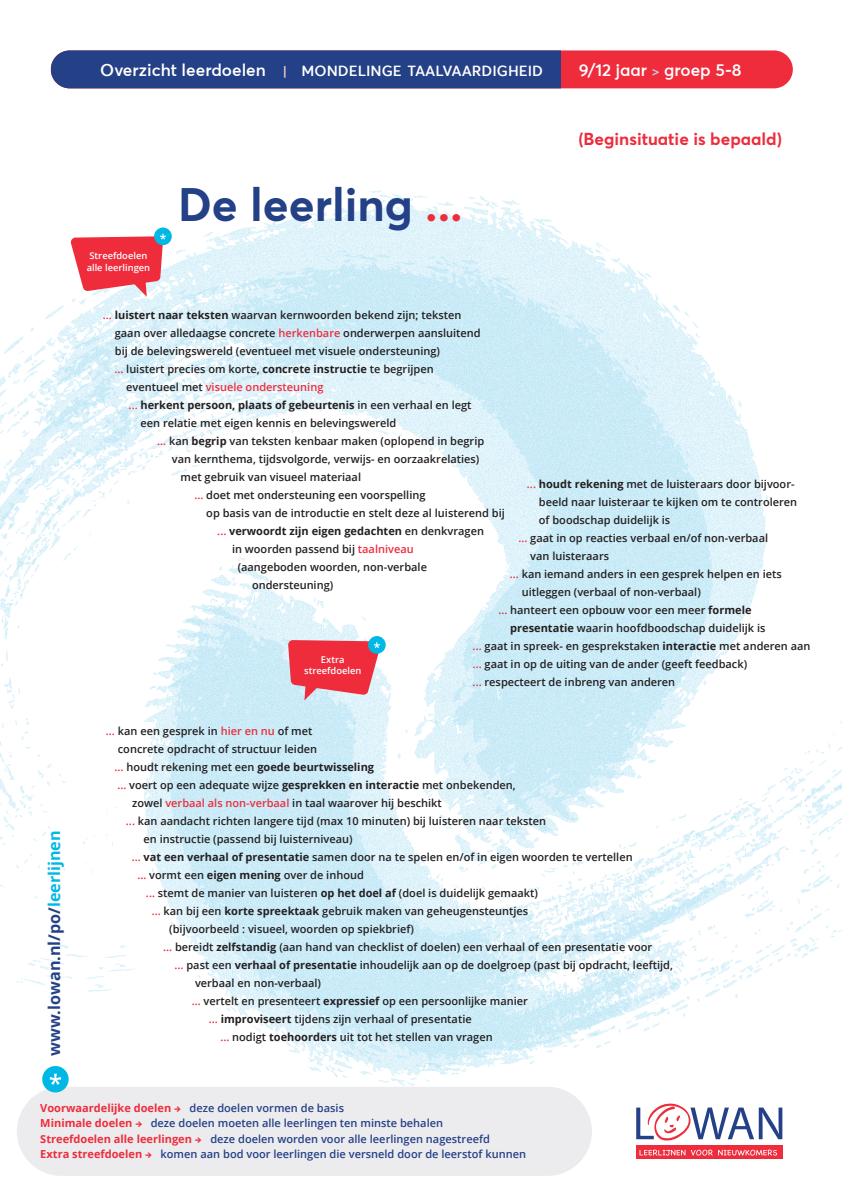
<style>
.page{position:relative;width:842px;height:1191px;background:#fff}
.page>*{position:absolute;margin:0;border:0;box-sizing:border-box;transform-origin:0 0}
.t1{font:700 46.3px "Averta";color:#244086}
.t2{font:700 17.1px "Averta";color:#ee2c3c}
.t3{font:600 17px "Averta W01";color:#fff}
.t4{font:700 16.1px "Open Sans";color:#244086}
.t5{font:600 14.7px "Averta W01";color:#fff}
.t6{font:600 11px "Open Sans";color:#231f20}
.t7{font:600 11px/15.3px "Open Sans";color:#244086}
.t8{font:700 11px "Open Sans";color:#231f20}
.t9{font:600 11px "Open Sans";color:#ee2c3c}
.t10{font:600 9.3px/11.2px "Open Sans";color:#fff;text-align:center}
.s1{font-size:17px}
.s2{font-size:13.6px;color:#fcd5c9}
.s3{font-size:13.6px;color:#c7c7dd}
.s4{color:#ee2c3c}
.s5{color:#00b8e5}
.s6{font-weight:700}
.s7{color:#231f20}
.s8{font-weight:600;color:#ee2c3c}
.s9{font-weight:600}
.s10{font-weight:700;color:#ee2c3c}
.s11{font-family:"Source Sans Pro";font-weight:700;color:#ee2c3c}
</style>
<div class="page">
<img style="left:0;top:191px;width:842px;height:883px">
<div style="left:17px;top:1086px;width:575px;height:89px;background:#ececee;border-radius:45px"></div>
<svg style="left:636px;top:1103px;width:146px;height:38px"></svg>
<div style="left:636px;top:1145px;width:146px;height:14px;background:#ee2c3c"></div>
<svg style="left:639px;top:1149px;width:138px;height:6px"></svg>
<div style="left:51px;top:50px;width:742px;height:38px;background:#ee2c3c;border-radius:19px"></div>
<div style="left:51px;top:51px;width:509px;height:37px;background:#244086"></div>
<div style="left:154px;top:227px;width:18px;height:18px;background:#00b8e5;border-radius:50%"></div>
<svg style="left:70px;top:234px;width:96px;height:63px"></svg>
<div style="left:368px;top:636px;width:18px;height:17px;background:#00b8e5;border-radius:50%"></div>
<svg style="left:288px;top:640px;width:93px;height:60px"></svg>
<div style="left:42px;top:1066px;width:27px;height:26px;background:#00b8e5;border-radius:50%"></div>
<svg style="left:50px;top:1073px;width:11px;height:11px"></svg>
<h3 class="t5" style="left:100px;top:61px;width:444px"><span class="s1">Overzicht leerdoelen</span> <span class="s2">|</span> MONDELINGE TAALVAARDIGHEID</h3>
<h3 class="t3" style="left:579px;top:59px;width:164px">9/12 jaar <span class="s3">&gt;</span> groep 5-8</h3>
<h1 class="t1" style="left:178px;top:175px;width:286px">De leerling <span class="s4">...</span></h1>
<h2 class="t2" style="left:578px;top:128px;width:205px">(Beginsituatie is bepaald)</h2>
<h3 class="t4" style="left:43px;top:1056px;width:227px;rotate:-90deg">www.lowan.nl/po/<span class="s5">leerlijnen</span></h3>
<p class="t10" style="left:87px;top:250px;width:65px">Streefdoelen alle leerlingen</p>
<p class="t6" style="left:103px;top:307px;width:360px"><span class="s4">...</span> <span class="s6">luistert naar teksten</span> waarvan kernwoorden bekend zijn; teksten</p>
<p class="t6" style="left:115px;top:325px;width:367px">gaan over alledaagse concrete <span class="s4">herkenbare</span> onderwerpen aansluitend</p>
<p class="t6" style="left:115px;top:343px;width:327px">bij de belevingswereld (eventueel met visuele ondersteuning)</p>
<p class="t6" style="left:114px;top:361px;width:321px"><span class="s4">...</span> luistert precies om korte, <span class="s6">concrete instructie</span> te begrijpen</p>
<p class="t9" style="left:126px;top:379px;width:199px"><span class="s7">eventueel met</span> visuele ondersteuning</p>
<p class="t8" style="left:129px;top:397px;width:344px"><span class="s8">...</span> herkent persoon, plaats of gebeurtenis <span class="s9">in een verhaal en legt</span></p>
<p class="t6" style="left:141px;top:415px;width:257px">een relatie met eigen kennis en belevingswereld</p>
<p class="t6" style="left:157px;top:433px;width:328px"><span class="s4">...</span> kan <span class="s6">begrip</span> van teksten kenbaar maken (oplopend in begrip</p>
<p class="t6" style="left:172px;top:451px;width:309px">van kernthema, tijdsvolgorde, verwijs- en oorzaakrelaties)</p>
<p class="t6" style="left:181px;top:469px;width:182px">met gebruik van visueel materiaal</p>
<p class="t6" style="left:194px;top:487px;width:233px"><span class="s4">...</span> doet met ondersteuning een voorspelling</p>
<p class="t6" style="left:206px;top:505px;width:300px">op basis van de introductie en stelt deze al luisterend bij</p>
<p class="t8" style="left:217px;top:523px;width:268px"><span class="s8">...</span> verwoordt zijn eigen gedachten <span class="s9">en denkvragen</span></p>
<p class="t6" style="left:232px;top:541px;width:183px">in woorden passend bij <span class="s4">taalniveau</span></p>
<p class="t6" style="left:238px;top:559px;width:191px">(aangeboden woorden, non-verbale</p>
<p class="t6" style="left:252px;top:577px;width:83px">ondersteuning)</p>
<p class="t6" style="left:527px;top:476px;width:269px"><span class="s4">...</span> <span class="s6">houdt rekening</span> met de luisteraars door bijvoor-</p>
<p class="t6" style="left:539px;top:494px;width:260px">beeld naar luisteraar te kijken om te controleren</p>
<p class="t6" style="left:539px;top:512px;width:133px">of boodschap duidelijk is</p>
<p class="t6" style="left:518px;top:530px;width:251px"><span class="s4">...</span> gaat in op reacties verbaal en/of non-verbaal</p>
<p class="t6" style="left:530px;top:548px;width:80px">van luisteraars</p>
<p class="t6" style="left:510px;top:566px;width:273px"><span class="s4">...</span> kan iemand anders in een gesprek helpen en iets</p>
<p class="t6" style="left:522px;top:584px;width:181px">uitleggen (verbaal of non-verbaal)</p>
<p class="t6" style="left:498px;top:602px;width:255px"><span class="s4">...</span> hanteert een opbouw voor een meer <span class="s6">formele</span></p>
<p class="t6" style="left:510px;top:620px;width:257px"><span class="s6">presentatie</span> waarin hoofdboodschap duidelijk is</p>
<p class="t6" style="left:473px;top:638px;width:339px"><span class="s4">...</span> gaat in spreek- en gesprekstaken <span class="s6">interactie</span> met anderen aan</p>
<p class="t6" style="left:473px;top:656px;width:276px"><span class="s4">...</span> gaat in op de uiting van de ander (geeft feedback)</p>
<p class="t6" style="left:473px;top:674px;width:204px"><span class="s4">...</span> respecteert de inbreng van anderen</p>
<p class="t10" style="left:304px;top:654px;width:59px">Extra streefdoelen</p>
<p class="t6" style="left:106px;top:723px;width:208px"><span class="s4">...</span> kan een gesprek in <span class="s4">hier en nu</span> of met</p>
<p class="t6" style="left:118px;top:741px;width:201px">concrete opdracht of structuur leiden</p>
<p class="t6" style="left:115px;top:759px;width:261px"><span class="s4">...</span> houdt rekening met een <span class="s6">goede beurtwisseling</span></p>
<p class="t6" style="left:117px;top:777px;width:400px"><span class="s4">...</span> voert op een adequate wijze <span class="s6">gesprekken en interactie</span> met onbekenden,</p>
<p class="t6" style="left:132px;top:795px;width:311px">zowel <span class="s4">verbaal als non-verbaal</span> in taal waarover hij beschikt</p>
<p class="t6" style="left:126px;top:813px;width:422px"><span class="s4">...</span> kan aandacht richten langere tijd (max 10 minuten) bij luisteren naar teksten</p>
<p class="t6" style="left:144px;top:831px;width:210px">en instructie (passend bij luisterniveau)</p>
<p class="t6" style="left:132px;top:849px;width:502px"><span class="s4">...</span> <span class="s6">vat een verhaal of presentatie</span> samen door na te spelen en/of in eigen woorden te vertellen</p>
<p class="t6" style="left:137px;top:867px;width:228px"><span class="s4">...</span> vormt een <span class="s6">eigen mening</span> over de inhoud</p>
<p class="t6" style="left:146px;top:885px;width:393px"><span class="s4">...</span> stemt de manier van luisteren <span class="s6">op het doel af</span> (doel is duidelijk gemaakt)</p>
<p class="t6" style="left:152px;top:903px;width:378px"><span class="s4">...</span> kan bij een <span class="s6">korte spreektaak</span> gebruik maken van geheugensteuntjes</p>
<p class="t6" style="left:169px;top:921px;width:246px">(bijvoorbeeld : visueel, woorden op spiekbrief)</p>
<p class="t6" style="left:163px;top:939px;width:491px"><span class="s4">...</span> bereidt <span class="s6">zelfstandig</span> (aan hand van checklist of doelen) een verhaal of een presentatie voor</p>
<p class="t6" style="left:175px;top:957px;width:500px"><span class="s4">...</span> past een <span class="s6">verhaal of presentatie</span> inhoudelijk aan op de doelgroep (past bij opdracht, leeftijd,</p>
<p class="t6" style="left:195px;top:975px;width:128px">verbaal en non-verbaal)</p>
<p class="t6" style="left:192px;top:993px;width:338px"><span class="s4">...</span> vertelt en presenteert <span class="s6">expressief</span> op een persoonlijke manier</p>
<p class="t6" style="left:209px;top:1011px;width:264px"><span class="s4">...</span> <span class="s6">improviseert</span> tijdens zijn verhaal of presentatie</p>
<p class="t6" style="left:220px;top:1029px;width:274px"><span class="s4">...</span> nodigt <span class="s6">toehoorders</span> uit tot het stellen van vragen</p>
<p class="t7" style="left:40px;top:1100px;width:487px"><span class="s10">Voorwaardelijke doelen</span> <span class="s11">→</span> deze doelen vormen de basis<br><span class="s10">Minimale doelen</span> <span class="s11">→</span> deze doelen moeten alle leerlingen ten minste behalen<br><span class="s10">Streefdoelen alle leerlingen</span> <span class="s11">→</span> deze doelen worden voor alle leerlingen nagestreefd<br><span class="s10">Extra streefdoelen</span> <span class="s11">→</span> komen aan bod voor leerlingen die versneld door de leerstof kunnen</p>
</div>
